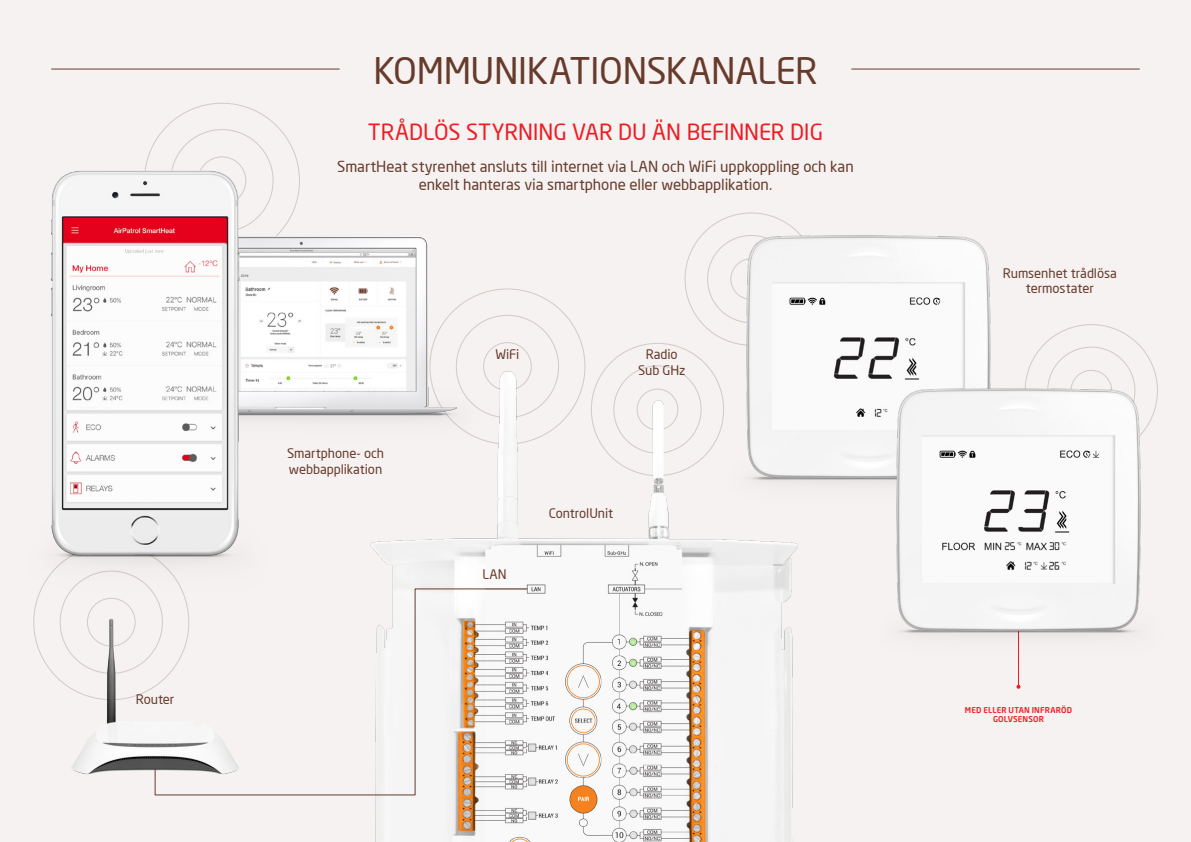
<style>
.page{position:relative;width:1191px;height:842px;background:#f6f2f1}
.page>*{position:absolute;margin:0;border:0;box-sizing:border-box;transform-origin:0 0}
.t1{font:36px "Neo Sans Pro";letter-spacing:-.01em;color:#673b2c}
.t2{font:22px "Neo Sans Pro";letter-spacing:-.005em;color:#ed1d24}
.t3{font:15px/18px "Neo Sans Pro";letter-spacing:-.005em;color:#673b2c;text-align:center}
.t4{font:13px/15.6px "Neo Sans Pro";letter-spacing:-.005em;color:#673b2c;text-align:center}
.t5{font:500 8px/9.6px "Neo Sans Pro";letter-spacing:.015em;color:#ed1d24;text-align:center}
</style>
<div class="page">
<img style="left:684px;top:212px;width:306px;height:92px">
<hr style="left:1018px;top:631px;width:1px;height:56px;background:#ed1d24">
<svg style="left:1016px;top:685px;width:4px;height:4px"></svg>
<img style="left:375px;top:298px;width:549px;height:544px">
<hr style="left:52px;top:69px;width:287px;height:1px;background:#673b2c">
<hr style="left:851px;top:69px;width:288px;height:1px;background:#673b2c">
<svg style="left:154px;top:594px;width:374px;height:202px"></svg>
<img style="left:56px;top:601px;width:198px;height:185px">
<img style="left:833px;top:304px;width:325px;height:370px">
<img style="left:39px;top:143px;width:527px;height:451px">
<p class="t4" style="left:136px;top:691px;width:40px">Router</p>
<h1 class="t1" style="left:373px;top:48px;width:446px">KOMMUNIKATIONSKANALER</h1>
<h2 class="t2" style="left:368px;top:119px;width:457px">TRÅDLÖS STYRNING VAR DU ÄN BEFINNER DIG</h2>
<p class="t3" style="left:337px;top:157px;width:518px">SmartHeat styrenhet ansluts till internet via LAN och WiFi uppkoppling och kan enkelt hanteras via smartphone eller webbapplikation.</p>
<p class="t4" style="left:287px;top:445px;width:99px;text-align:left">Smartphone- och webbapplikation</p>
<p class="t4" style="left:495px;top:346px;width:26px">WiFi</p>
<p class="t4" style="left:638px;top:346px;width:49px">Radio<br>Sub GHz</p>
<p class="t4" style="left:482px;top:566px;width:26px">LAN</p>
<p class="t4" style="left:549px;top:505px;width:66px">ControlUnit</p>
<p class="t4" style="left:1002px;top:265px;width:116px">Rumsenhet trådlösa termostater</p>
<p class="t5" style="left:965px;top:705px;width:109px">MED ELLER UTAN INFRARÖD<br>GOLVSENSOR</p>
</div>
